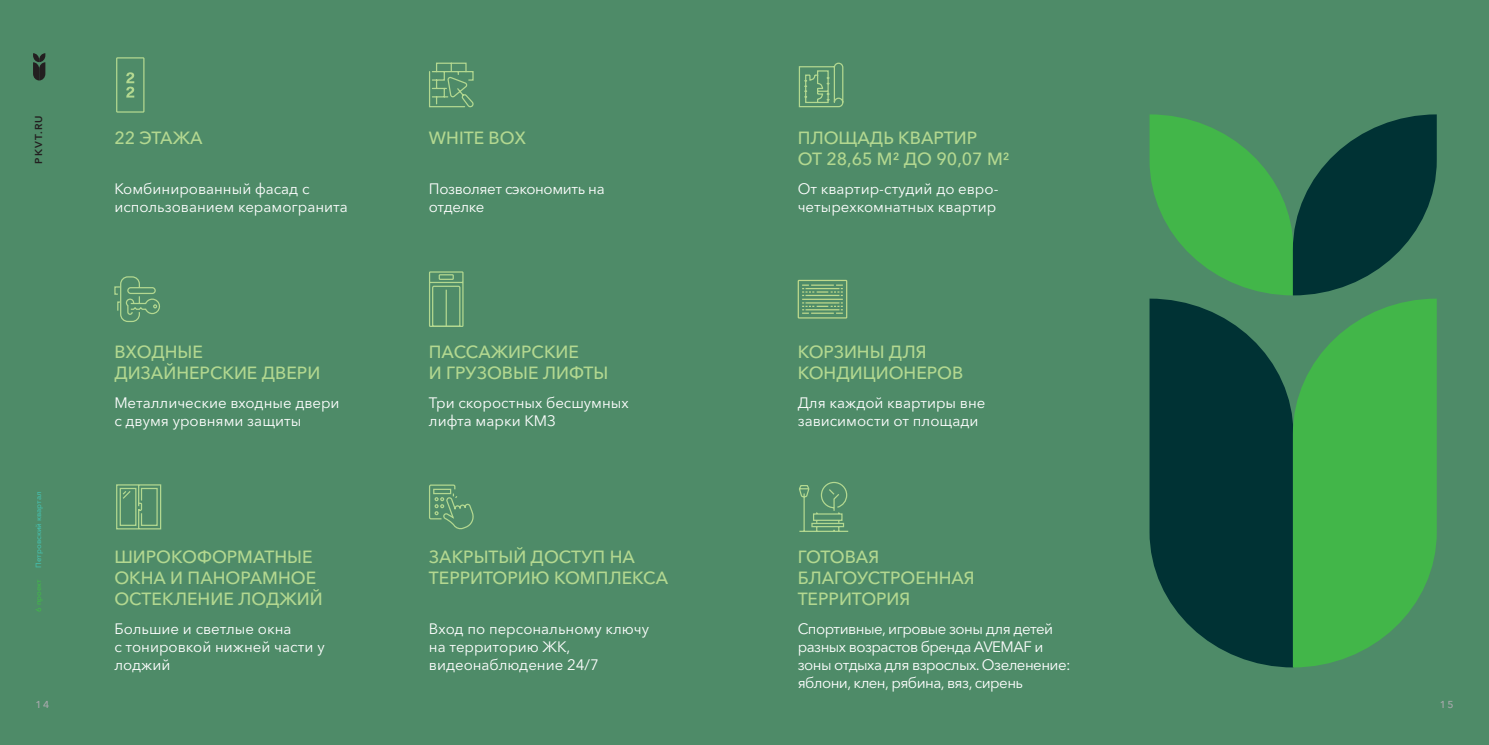
<style>
.page{position:relative;width:1489px;height:745px;background:#fff}
.page>*{position:absolute;margin:0;border:0;box-sizing:border-box;transform-origin:0 0}
.t1{font:500 17.5px/21px "Avenir Next Cyr";color:#b3d890}
.t2{font:15px/18px "Avenir Next Cyr";color:#fff}
.t3{font:15px/18px "Avenir Next Cyr";letter-spacing:-.035em;color:#fff}
.t4{font:15px "Avenir Next Cyr";letter-spacing:-.025em;color:#fff}
.t5{font:15px "Avenir Next Cyr";letter-spacing:-.03em;color:#fff}
.t6{font:600 10px "Avenir Next Cyr";color:#231f20}
.t7{font:500 10px "Avenir Next Cyr";color:#a8a9ad}
.t8{font:500 7.5px "Avenir Next Cyr";color:#45bfad}
.t9{font:500 7.5px "Avenir Next Cyr";color:#42b649}
</style>
<div class="page">
<div style="left:0;top:0;width:1488px;height:744px;background:#4e8b68"></div>
<svg style="left:33px;top:53px;width:12px;height:27px"></svg>
<svg style="left:1149px;top:298px;width:143px;height:369px;fill:#003234"></svg>
<svg style="left:1292px;top:298px;width:144px;height:369px;fill:#42b649"></svg>
<svg style="left:1149px;top:114px;width:287px;height:181px"></svg>
<div style="left:116px;top:57px;width:28px;height:56px;border:1px solid #b3d890"></div>
<svg style="left:126px;top:72px;width:8px;height:25px"></svg>
<svg style="left:429px;top:62px;width:45px;height:46px"></svg>
<svg style="left:798px;top:62px;width:46px;height:46px"></svg>
<svg style="left:114px;top:276px;width:46px;height:46px"></svg>
<svg style="left:429px;top:271px;width:35px;height:56px"></svg>
<hr style="left:445px;top:289px;width:2px;height:37px;background:#b3d890">
<svg style="left:116px;top:484px;width:46px;height:45px"></svg>
<svg style="left:429px;top:484px;width:45px;height:46px"></svg>
<svg style="left:799px;top:481px;width:50px;height:51px"></svg>
<div style="left:797px;top:279px;width:50px;height:39px;border:1px solid #bfd98c"></div>
<svg style="left:802px;top:284px;width:40px;height:12px"></svg>
<hr style="left:805px;top:294px;width:34px;height:2px;background:#bfd98c">
<svg style="left:802px;top:302px;width:40px;height:11px"></svg>
<hr style="left:805px;top:302px;width:34px;height:1px;background:#bfd98c">
<hr style="left:802px;top:298px;width:40px;height:2px;background:#bfd98c">
<p class="t6" style="left:33px;top:164px;width:50px;rotate:-90deg">PKVT.RU</p>
<p class="t8" style="left:34px;top:567px;width:78px;rotate:-90deg">Петровский квартал</p>
<p class="t9" style="left:34px;top:611px;width:34px;rotate:-90deg">6 проект</p>
<p class="t1" style="left:114px;top:127px;width:90px">22 ЭТАЖА</p>
<p class="t2" style="left:114px;top:180px;width:197px">Комбинированный фасад с</p>
<p class="t2" style="left:114px;top:198px;width:235px">использованием керамогранита</p>
<p class="t1" style="left:114px;top:341px;width:90px">ВХОДНЫЕ</p>
<p class="t1" style="left:114px;top:362px;width:207px">ДИЗАЙНЕРСКИЕ ДВЕРИ</p>
<p class="t2" style="left:114px;top:394px;width:227px">Металлические входные двери</p>
<p class="t2" style="left:114px;top:412px;width:189px">с двумя уровнями защиты</p>
<p class="t1" style="left:114px;top:546px;width:210px">ШИРОКОФОРМАТНЫЕ<br>ОКНА И ПАНОРАМНОЕ<br>ОСТЕКЛЕНИЕ ЛОДЖИЙ</p>
<p class="t2" style="left:114px;top:619px;width:179px">Большие и светлые окна</p>
<p class="t2" style="left:114px;top:637px;width:212px">с тонировкой нижней части у</p>
<p class="t2" style="left:114px;top:655px;width:58px">лоджий</p>
<p class="t1" style="left:429px;top:127px;width:99px">WHITE BOX</p>
<p class="t4" style="left:429px;top:180px;width:177px">Позволяет сэкономить на</p>
<p class="t5" style="left:429px;top:198px;width:57px">отделке</p>
<p class="t1" style="left:429px;top:341px;width:151px">ПАССАЖИРСКИЕ</p>
<p class="t1" style="left:429px;top:362px;width:181px">И ГРУЗОВЫЕ ЛИФТЫ</p>
<p class="t2" style="left:429px;top:394px;width:201px">Три скоростных бесшумных</p>
<p class="t2" style="left:429px;top:412px;width:128px">лифта марки КМЗ</p>
<p class="t1" style="left:429px;top:546px;width:207px">ЗАКРЫТЫЙ ДОСТУП НА</p>
<p class="t1" style="left:429px;top:567px;width:241px">ТЕРРИТОРИЮ КОМПЛЕКСА</p>
<p class="t2" style="left:429px;top:619px;width:221px">Вход по персональному ключу</p>
<p class="t2" style="left:429px;top:637px;width:171px">на территорию ЖК, видеонаблюдение 24/7</p>
<p class="t1" style="left:797px;top:127px;width:181px">ПЛОЩАДЬ КВАРТИР</p>
<p class="t1" style="left:797px;top:148px;width:213px">ОТ 28,65 М2 ДО 90,07 М2</p>
<p class="t2" style="left:797px;top:180px;width:202px">От квартир-студий до евро&shy;четырехкомнатных квартир</p>
<p class="t1" style="left:797px;top:341px;width:130px">КОРЗИНЫ ДЛЯ</p>
<p class="t1" style="left:797px;top:362px;width:167px">КОНДИЦИОНЕРОВ</p>
<p class="t2" style="left:797px;top:394px;width:189px">Для каждой квартиры вне зависимости от площади</p>
<p class="t1" style="left:797px;top:546px;width:83px">ГОТОВАЯ</p>
<p class="t1" style="left:797px;top:567px;width:178px">БЛАГОУСТРОЕННАЯ</p>
<p class="t1" style="left:797px;top:588px;width:114px">ТЕРРИТОРИЯ</p>
<p class="t3" style="left:797px;top:619px;width:274px">Спортивные, игровые зоны для детей разных возрастов бренда AVEMAF и зоны отдыха для взрослых. Озеленение: яблони, клен, рябина, вяз, сирень</p>
<p class="t7" style="left:35px;top:698px;width:15px">14</p>
<p class="t7" style="left:1439px;top:698px;width:15px">15</p>
</div>
